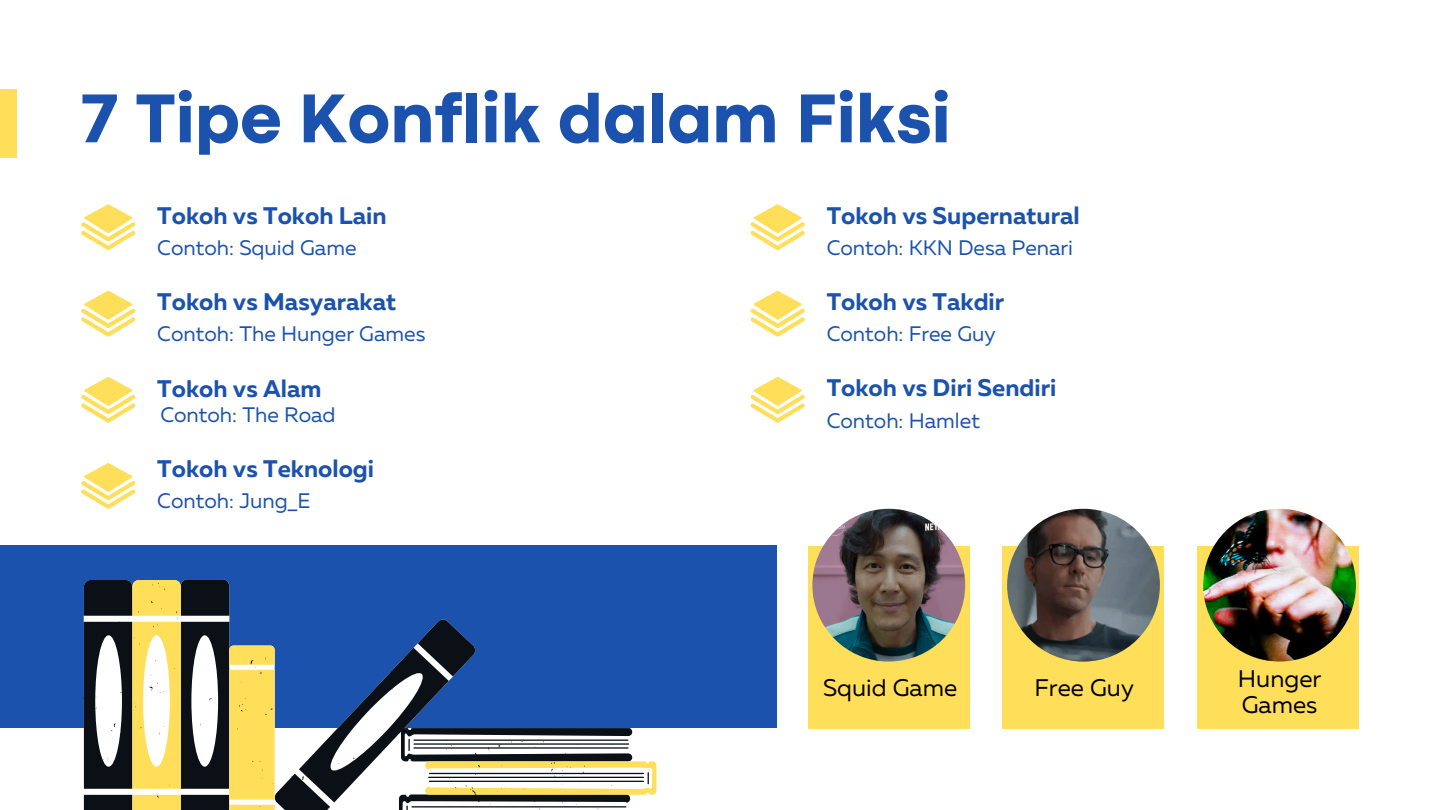
<style>
.page{position:relative;width:1440px;height:810px;background:#fff}
.page>*{position:absolute;margin:0;border:0;box-sizing:border-box;transform-origin:0 0}
.t1{font:800 72px "Codec Pro";color:#1b52ad}
.t2{font:700 24px "Muller";color:#1b52ad}
.t3{font:24px/26.2px "Muller";color:#000}
.t4{font:21px "Muller";color:#1b52ad}
</style>
<div class="page">
<div style="left:0;top:546px;width:777px;height:182px;background:#1b52ad"></div>
<svg style="left:133px;top:580px;width:523px;height:228px"></svg>
<svg style="left:83px;top:583px;width:529px;height:227px"></svg>
<div style="left:808px;top:546px;width:161px;height:183px;background:#ffde59"></div>
<div style="left:1003px;top:546px;width:161px;height:183px;background:#ffde59"></div>
<div style="left:1197px;top:546px;width:162px;height:183px;background:#ffde59"></div>
<div style="left:0;top:89px;width:16px;height:68px;background:#ffde59"></div>
<svg style="left:81px;top:204px;width:54px;height:46px"></svg>
<svg style="left:81px;top:291px;width:54px;height:46px"></svg>
<svg style="left:81px;top:377px;width:54px;height:46px"></svg>
<svg style="left:81px;top:463px;width:54px;height:46px"></svg>
<svg style="left:751px;top:204px;width:54px;height:46px"></svg>
<svg style="left:751px;top:291px;width:54px;height:46px"></svg>
<svg style="left:751px;top:377px;width:54px;height:46px"></svg>
<img style="left:812px;top:509px;width:153px;height:153px;border-radius:50%">
<img style="left:1007px;top:509px;width:153px;height:153px;border-radius:50%">
<img style="left:1203px;top:509px;width:153px;height:153px;border-radius:50%">
<h1 class="t1" style="left:81px;top:93px;width:871px">7 Tipe Konflik dalam Fiksi</h1>
<p class="t2" style="left:157px;top:205px;width:231px">Tokoh vs Tokoh Lain</p>
<p class="t2" style="left:827px;top:205px;width:254px">Tokoh vs Supernatural</p>
<p class="t4" style="left:157px;top:239px;width:201px">Contoh: Squid Game</p>
<p class="t4" style="left:827px;top:239px;width:248px">Contoh: KKN Desa Penari</p>
<p class="t2" style="left:157px;top:292px;width:240px">Tokoh vs Masyarakat</p>
<p class="t2" style="left:827px;top:292px;width:179px">Tokoh vs Takdir</p>
<p class="t4" style="left:157px;top:325px;width:270px">Contoh: The Hunger Games</p>
<p class="t4" style="left:827px;top:325px;width:171px">Contoh: Free Guy</p>
<p class="t2" style="left:157px;top:378px;width:166px">Tokoh vs Alam</p>
<p class="t2" style="left:827px;top:378px;width:231px">Tokoh vs Diri Sendiri</p>
<p class="t4" style="left:160px;top:406px;width:177px">Contoh: The Road</p>
<p class="t4" style="left:827px;top:411px;width:155px">Contoh: Hamlet</p>
<p class="t2" style="left:157px;top:459px;width:218px">Tokoh vs Teknologi</p>
<p class="t4" style="left:157px;top:492px;width:155px">Contoh: Jung_E</p>
<p class="t3" style="left:823px;top:676px;width:135px">Squid Game</p>
<p class="t3" style="left:1034px;top:676px;width:101px">Free Guy</p>
<p class="t3" style="left:1238px;top:667px;width:85px">Hunger<br>Games</p>
</div>
